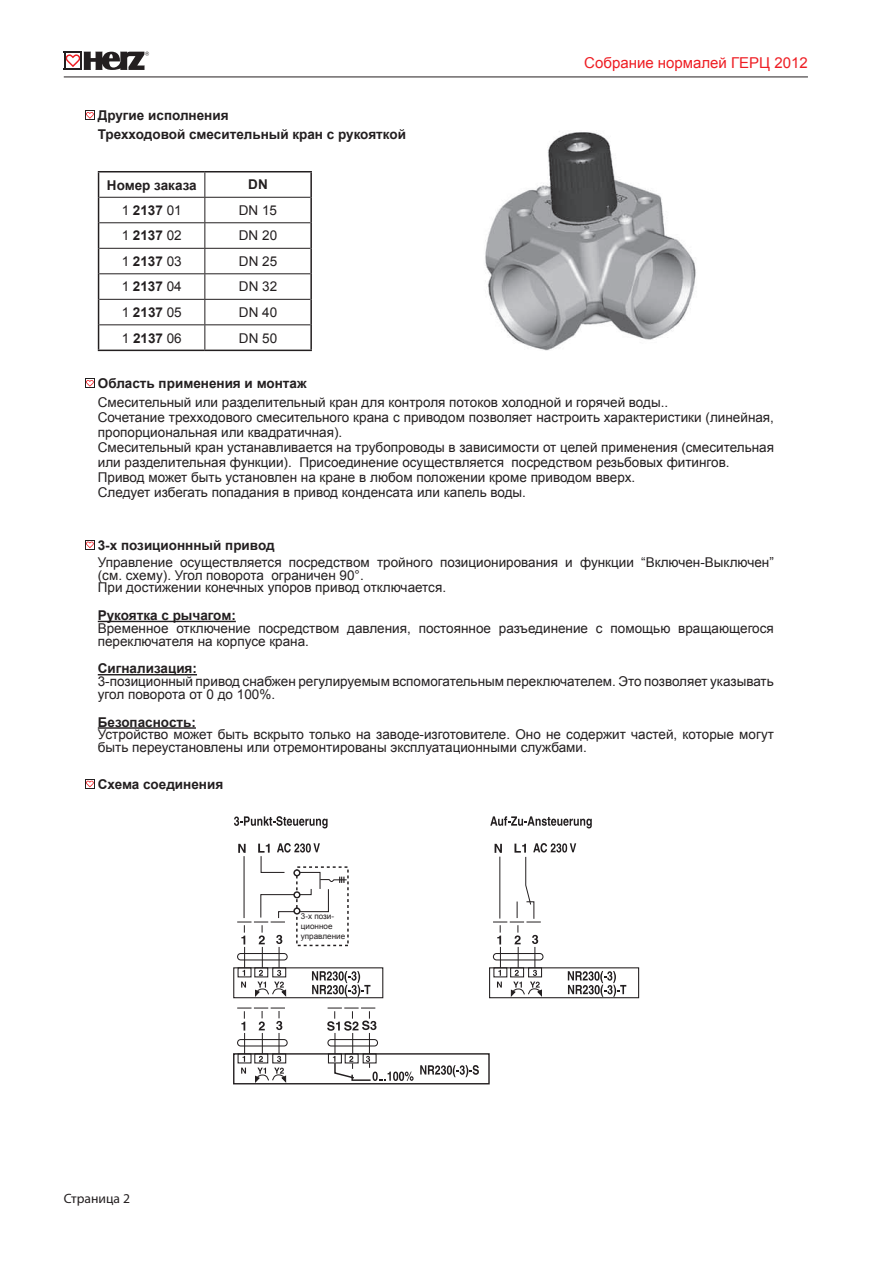
<style>
.page{position:relative;width:893px;height:1263px;background:#fff}
.page>*{position:absolute;margin:0;border:0;box-sizing:border-box;transform-origin:0 0}
.t1{font:15px "Arial";color:#ee1d23}
.t2{font:13.5px/15px "Arial";color:#231f20}
.t3{font:700 13.5px/19.2px "Arial";color:#231f20}
.t4{font:13.5px "Myriad Pro";color:#231f20}
.t5{font:8.1px/9.8px "Arial";color:#231f20}
.s1{font-weight:400}
</style>
<div class="page">
<svg style="left:64px;top:52px;width:85px;height:18px"></svg>
<hr style="left:64px;top:77px;width:744px;height:1px;background:#231f20">
<svg style="left:85px;top:111px;width:10px;height:9px"></svg>
<hr style="left:98px;top:171px;width:107px;height:1px;background:#231f20">
<hr style="left:205px;top:171px;width:107px;height:1px;background:#231f20">
<hr style="left:310px;top:172px;width:2px;height:25px;background:#231f20">
<hr style="left:310px;top:197px;width:2px;height:26px;background:#231f20">
<hr style="left:310px;top:223px;width:2px;height:25px;background:#231f20">
<hr style="left:310px;top:248px;width:2px;height:26px;background:#231f20">
<hr style="left:310px;top:274px;width:2px;height:25px;background:#231f20">
<hr style="left:310px;top:299px;width:2px;height:26px;background:#231f20">
<svg style="left:98px;top:172px;width:1px;height:178px"></svg>
<hr style="left:310px;top:325px;width:2px;height:25px;background:#231f20">
<hr style="left:98px;top:350px;width:107px;height:1px;background:#231f20">
<hr style="left:205px;top:350px;width:107px;height:1px;background:#231f20">
<hr style="left:99px;top:197px;width:106px;height:1px;background:#231f20">
<hr style="left:205px;top:197px;width:105px;height:1px;background:#231f20">
<hr style="left:99px;top:222px;width:106px;height:1px;background:#231f20">
<hr style="left:205px;top:222px;width:105px;height:1px;background:#231f20">
<hr style="left:99px;top:248px;width:106px;height:1px;background:#231f20">
<hr style="left:205px;top:248px;width:105px;height:1px;background:#231f20">
<hr style="left:99px;top:273px;width:106px;height:1px;background:#231f20">
<hr style="left:205px;top:273px;width:105px;height:1px;background:#231f20">
<hr style="left:99px;top:299px;width:106px;height:1px;background:#231f20">
<hr style="left:205px;top:299px;width:105px;height:1px;background:#231f20">
<hr style="left:99px;top:324px;width:106px;height:1px;background:#231f20">
<hr style="left:205px;top:324px;width:105px;height:1px;background:#231f20">
<svg style="left:204px;top:172px;width:1px;height:178px"></svg>
<hr style="left:98px;top:621px;width:138px;height:1px;background:#231f20">
<hr style="left:98px;top:674px;width:99px;height:1px;background:#231f20">
<hr style="left:98px;top:727px;width:98px;height:2px;background:#231f20">
<div style="left:233px;top:967px;width:150px;height:31px;border:1px solid #231f20"></div>
<svg style="left:234px;top:816px;width:94px;height:12px"></svg>
<svg style="left:490px;top:816px;width:102px;height:12px"></svg>
<div style="left:489px;top:967px;width:150px;height:31px;border:1px solid #231f20"></div>
<svg style="left:493px;top:843px;width:133px;height:155px"></svg>
<div style="left:233px;top:1053px;width:257px;height:31px;border:1px solid #231f20"></div>
<div style="left:237px;top:1039px;width:51px;height:7px;border:1px solid #231f20;border-radius:3px"></div>
<svg style="left:420px;top:1065px;width:59px;height:12px"></svg>
<svg style="left:237px;top:843px;width:133px;height:155px"></svg>
<div style="left:293px;top:907px;width:7px;height:7px;border:1px solid #231f20;border-radius:50%"></div>
<svg style="left:237px;top:1008px;width:50px;height:76px"></svg>
<svg style="left:327px;top:1008px;width:87px;height:73px"></svg>
<svg style="left:85px;top:378px;width:10px;height:10px"></svg>
<svg style="left:85px;top:540px;width:10px;height:10px"></svg>
<img style="left:485px;top:132px;width:211px;height:218px">
<svg style="left:85px;top:779px;width:10px;height:10px"></svg>
<p class="t1" style="left:584px;top:53px;width:225px">Собрание нормалей ГЕРЦ 2012</p>
<p class="t3" style="left:98px;top:106px;width:310px">Другие исполнения<br>Трехходовой смесительный кран с рукояткой</p>
<p class="t3" style="left:107px;top:176px;width:91px">Номер заказа</p>
<p class="t3" style="left:248px;top:176px;width:21px">DN</p>
<p class="t3" style="left:122px;top:201px;width:62px"><span class="s1">1</span> 2137 <span class="s1">01</span></p>
<p class="t2" style="left:239px;top:203px;width:40px">DN 15</p>
<p class="t3" style="left:122px;top:227px;width:62px"><span class="s1">1</span> 2137 <span class="s1">02</span></p>
<p class="t2" style="left:239px;top:228px;width:40px">DN 20</p>
<p class="t3" style="left:122px;top:252px;width:62px"><span class="s1">1</span> 2137 <span class="s1">03</span></p>
<p class="t2" style="left:239px;top:254px;width:40px">DN 25</p>
<p class="t3" style="left:122px;top:278px;width:62px"><span class="s1">1</span> 2137 <span class="s1">04</span></p>
<p class="t2" style="left:239px;top:279px;width:40px">DN 32</p>
<p class="t3" style="left:122px;top:303px;width:62px"><span class="s1">1</span> 2137 <span class="s1">05</span></p>
<p class="t2" style="left:239px;top:305px;width:40px">DN 40</p>
<p class="t3" style="left:122px;top:329px;width:62px"><span class="s1">1</span> 2137 <span class="s1">06</span></p>
<p class="t2" style="left:239px;top:330px;width:40px">DN 50</p>
<p class="t3" style="left:98px;top:374px;width:210px">Область применения и монтаж</p>
<p class="t2" style="left:98px;top:395px;width:678px">Смесительный или разделительный кран для контроля потоков холодной и горячей воды..<br>Сочетание трехходового смесительного крана с приводом позволяет настроить характеристики (линейная, пропорциональная или квадратичная).<br>Смесительный кран устанавливается на трубопроводы в зависимости от целей применения (смесительная или разделительная функции). Присоединение осуществляется посредством резьбовых фитингов.<br>Привод может быть установлен на кране в любом положении кроме приводом вверх.<br>Следует избегать попадания в привод конденсата или капель воды.</p>
<p class="t3" style="left:98px;top:536px;width:178px">3-х позиционнный привод</p>
<p class="t2" style="left:98px;top:556px;width:678px;line-height:12.8px">Управление осуществляется посредством тройного позиционирования и функции “Включен-Выключен” (см. схему). Угол поворота ограничен 90°.<br>При достижении конечных упоров привод отключается.</p>
<p class="t3" style="left:98px;top:606px;width:140px">Рукоятка с рычагом:</p>
<p class="t2" style="left:98px;top:622px;width:678px;line-height:12.8px">Временное отключение посредством давления, постоянное разъединение с помощью вращающегося переключателя на корпусе крана.</p>
<p class="t3" style="left:98px;top:659px;width:101px">Сигнализация:</p>
<p class="t2" style="left:98px;top:675px;width:678px;line-height:12.8px">3-позиционный привод снабжен регулируемым вспомогательным переключателем. Это позволяет указывать угол поворота от 0 до 100%.</p>
<p class="t3" style="left:98px;top:713px;width:100px">Безопасность:</p>
<p class="t2" style="left:98px;top:728px;width:678px;line-height:12.8px">Устройство может быть вскрыто только на заводе-изготовителе. Оно не содержит частей, которые могут быть переустановлены или отремонтированы эксплуатационными службами.</p>
<p class="t3" style="left:98px;top:775px;width:127px">Схема соединения</p>
<p class="t4" style="left:64px;top:1190px;width:68px">Страница 2</p>
<p class="t5" style="left:301px;top:911px;width:46px">3-х пози&shy;ционное управление</p>
</div>
